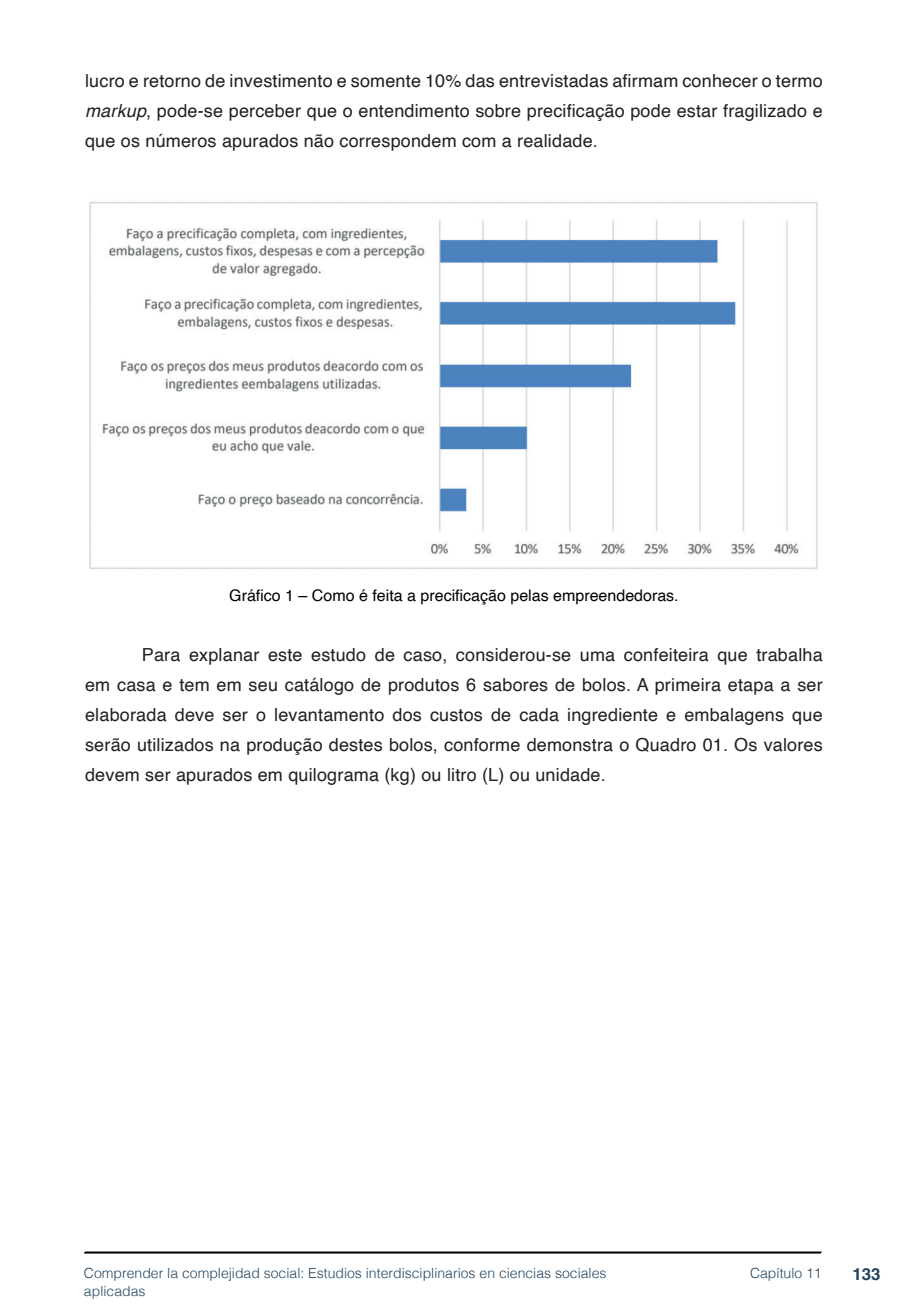
<style>
.page{position:relative;width:908px;height:1304px;background:#fff}
.page>*{position:absolute;margin:0;border:0;box-sizing:border-box;transform-origin:0 0}
.txt{font:18px/30px "Helvetica";letter-spacing:.01em;color:#231f20;text-align:justify}
.t1{font:700 16.8px "Helvetica";color:#23445f}
.imagens_graf_tab{font:16px "Helvetica";color:#000}
.t2{font:300 14px/18px "Helvetica";color:#23445f}
.s1{font-style:italic}
</style>
<div class="page">
<svg style="left:84px;top:1251px;width:737px;height:3px;background:#515151"></svg>
<img style="left:89px;top:202px;width:729px;height:367px">
<p class="txt" style="left:85px;top:66px;width:738px">lucro e retorno de investimento e somente 10% das entrevistadas afirmam conhecer o termo <span class="s1">markup</span>, pode-se perceber que o entendimento sobre precificação pode estar fragilizado e que os números apurados não correspondem com a realidade.</p>
<p class="imagens_graf_tab" style="left:229px;top:583px;width:451px">Gráfico 1 – Como é feita a precificação pelas empreendedoras.</p>
<p class="txt" style="left:85px;top:640px;width:738px;text-indent:57px">Para explanar este estudo de caso, considerou-se uma confeiteira que trabalha em casa e tem em seu catálogo de produtos 6 sabores de bolos. A primeira etapa a ser elaborada deve ser o levantamento dos custos de cada ingrediente e embalagens que serão utilizados na produção destes bolos, conforme demonstra o Quadro 01. Os valores devem ser apurados em quilograma (kg) ou litro (L) ou unidade.</p>
<p class="t2" style="left:84px;top:1263px;width:524px">Comprender la complejidad social: Estudios interdisciplinarios en ciencias sociales aplicadas</p>
<p class="t2" style="left:749px;top:1263px;width:73px">Capítulo 11</p>
<p class="t1" style="left:851px;top:1264px;width:30px">133</p>
</div>
